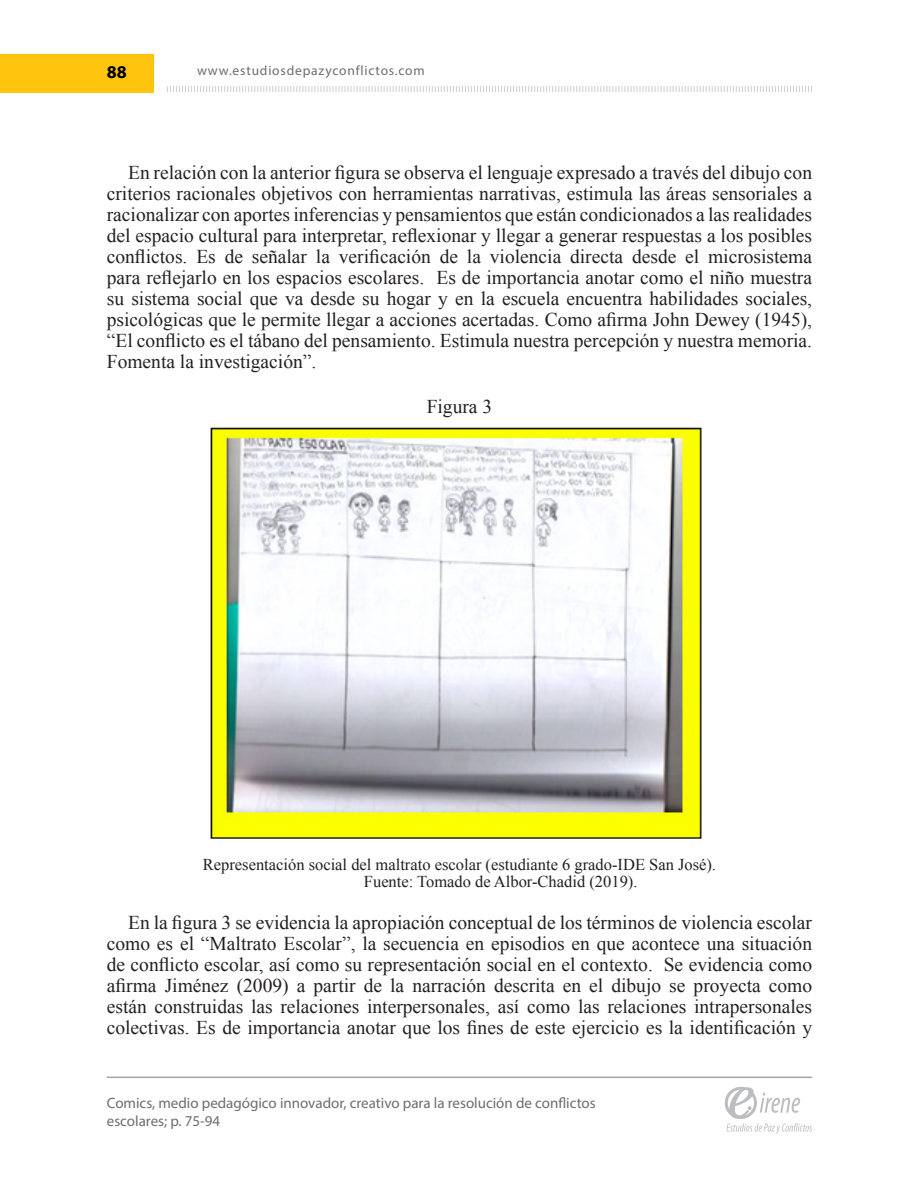
<style>
.page{position:relative;width:918px;height:1188px;background:#fff}
.page>*{position:absolute;margin:0;border:0;box-sizing:border-box;transform-origin:0 0}
.Texto{font:19.5px/21px "Times New Roman";color:#231f20;text-align:justify}
.Títulos_Tablas{font:19.5px "Times New Roman";color:#231f20}
.t1{font:700 18px "Myriad Pro";color:#000}
.Texto_Tablas{font:16.5px "Times New Roman";color:#231f20}
.Marcador_Título_Artí{font:15px/18px "Myriad Pro";color:#6c6d70}
.t2{font:13.5px "Myriad Pro";letter-spacing:.06em;color:#6c6d70}
</style>
<div class="page">
<div style="left:0;top:54px;width:154px;height:38px;background:#fec40e"></div>
<hr style="left:107px;top:1077px;width:705px;height:1px;background:#a7a2a0">
<svg style="left:725px;top:1087px;width:87px;height:47px"></svg>
<svg style="left:167px;top:86px;width:645px;height:6px"></svg>
<img style="left:210px;top:424px;width:492px;height:415px">
<p class="t1" style="left:107px;top:61px;width:21px">88</p>
<p class="t2" style="left:197px;top:62px;width:229px">www.estudiosdepazyconflictos.com</p>
<p class="Texto" style="left:107px;top:161px;width:707px;text-indent:21px">En relación con la anterior figura se observa el lenguaje expresado a través del dibujo con criterios racionales objetivos con herramientas narrativas, estimula las áreas sensoriales a racionalizar con aportes inferencias y pensamientos que están condicionados a las realidades del espacio cultural para interpretar, reflexionar y llegar a generar respuestas a los posibles conflictos. Es de señalar la verificación de la violencia directa desde el microsistema para reflejarlo en los espacios escolares. Es de importancia anotar como el niño muestra su sistema social que va desde su hogar y en la escuela encuentra habilidades sociales, psicológicas que le permite llegar a acciones acertadas. Como afirma John Dewey (1945), “El conflicto es el tábano del pensamiento. Estimula nuestra percepción y nuestra memoria.<br>Fomenta la investigación”.</p>
<p class="Títulos_Tablas" style="left:427px;top:393px;width:67px">Figura 3</p>
<p class="Texto_Tablas" style="left:203px;top:854px;width:515px">Representación social del maltrato escolar (estudiante 6 grado-IDE San José).</p>
<p class="Texto_Tablas" style="left:364px;top:870px;width:275px">Fuente: Tomado de Albor-Chadid (2019).</p>
<p class="Texto" style="left:107px;top:911px;width:707px;text-indent:21px">En la figura 3 se evidencia la apropiación conceptual de los términos de violencia escolar como es el “Maltrato Escolar”, la secuencia en episodios en que acontece una situación de conflicto escolar, así como su representación social en el contexto. Se evidencia como afirma Jiménez (2009) a partir de la narración descrita en el dibujo se proyecta como están construidas las relaciones interpersonales, así como las relaciones intrapersonales colectivas. Es de importancia anotar que los fines de este ejercicio es la identificación y</p>
<p class="Marcador_Título_Artí" style="left:107px;top:1094px;width:490px">Comics, medio pedagógico innovador, creativo para la resolución de conflictos escolares; p. 75-94</p>
</div>
